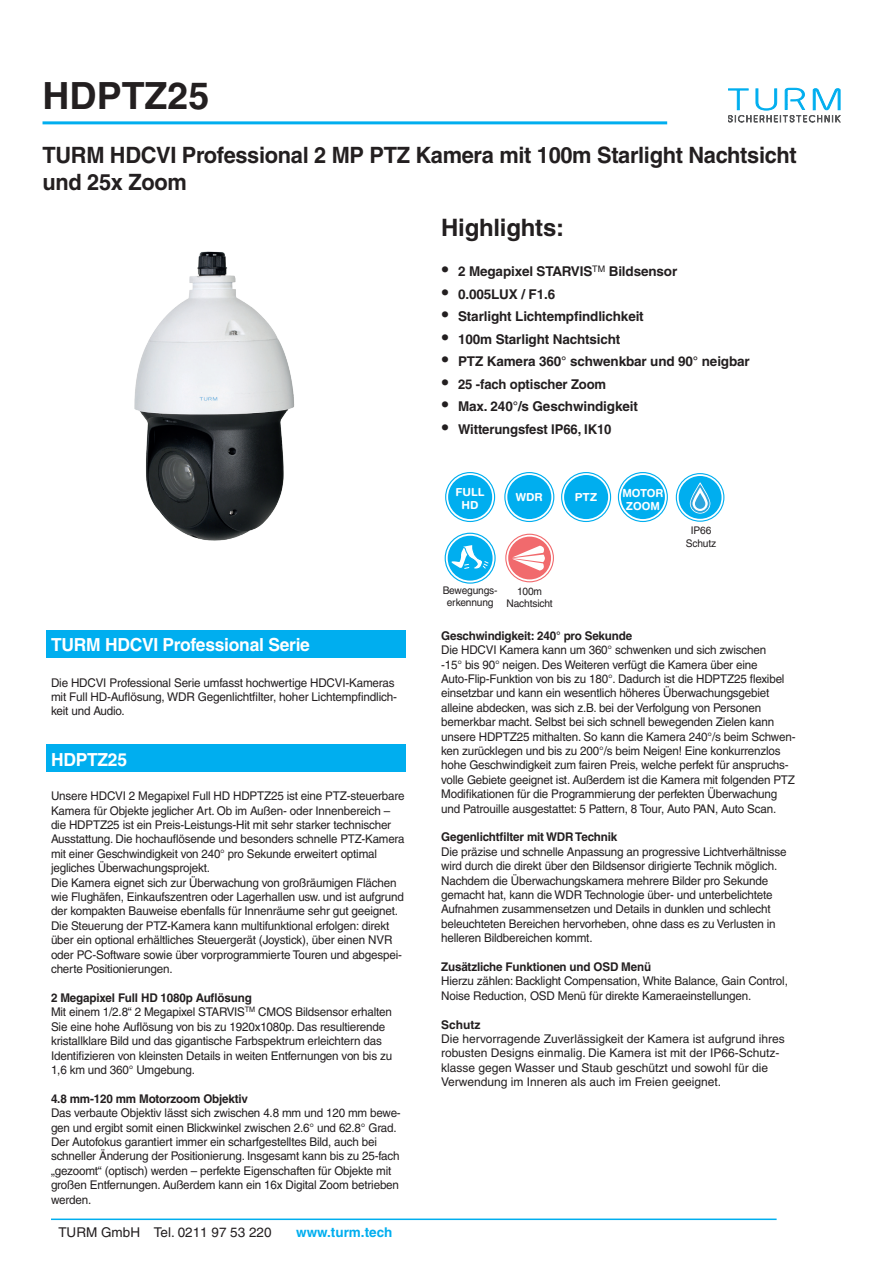
<style>
.page{position:relative;width:893px;height:1263px;background:#fff}
.page>*{position:absolute;margin:0;border:0;box-sizing:border-box;transform-origin:0 0}
.t1{font:700 37.5px "Helvetica";color:#231f20}
.t2{font:700 24px "Helvetica";letter-spacing:-.01em;color:#231f20}
.t3{font:700 22.5px/27px "Helvetica";letter-spacing:-.015em;color:#231f20}
.t4{font:700 18px "Helvetica";letter-spacing:-.015em;color:#fff}
.t5{font:700 13.5px "Helvetica";letter-spacing:-.01em;color:#231f20}
.t6{font:13.5px "Helvetica";color:#231f20}
.t7{font:700 13.5px "Helvetica";color:#00aeef}
.t8{font:12px/14.4px "Helvetica";letter-spacing:-.015em;color:#231f20}
.t9{font:700 12px "Helvetica";letter-spacing:-.015em;color:#231f20}
.t10{font:700 11.1px/13.4px "Helvetica Rounded";color:#fff;text-align:center}
.t11{font:700 11.1px/13.4px "Helvetica Rounded";color:#fff;text-align:center;scale:.96 1}
.t12{font:10.5px/12.6px "Helvetica";letter-spacing:-.015em;color:#231f20;text-align:center}
.s1{font-family:"Myriad Pro";font-weight:600;font-size:25.5px}
.s2{font-weight:700}
</style>
<div class="page">
<svg style="left:728px;top:87px;width:113px;height:35px"></svg>
<hr style="left:43px;top:121px;width:624px;height:3px;background:#00aeef">
<div style="left:448px;top:475px;width:44px;height:44px;background:#00aeef;border-radius:50%"></div>
<div style="left:445px;top:472px;width:50px;height:50px;border:1px solid #00aeef;border-radius:50%"></div>
<div style="left:507px;top:475px;width:44px;height:44px;background:#00aeef;border-radius:50%"></div>
<div style="left:504px;top:472px;width:50px;height:50px;border:1px solid #00aeef;border-radius:50%"></div>
<div style="left:564px;top:475px;width:44px;height:44px;background:#00aeef;border-radius:50%"></div>
<div style="left:561px;top:472px;width:50px;height:50px;border:1px solid #00aeef;border-radius:50%"></div>
<div style="left:621px;top:475px;width:44px;height:44px;background:#00aeef;border-radius:50%"></div>
<div style="left:618px;top:472px;width:50px;height:50px;border:1px solid #00aeef;border-radius:50%"></div>
<div style="left:679px;top:476px;width:42px;height:43px;background:#00aeef;border-radius:50%"></div>
<svg style="left:690px;top:482px;width:20px;height:32px"></svg>
<div style="left:691px;top:485px;width:19px;height:28px;border:2px solid #2da5dd;border-radius:9px"></div>
<svg style="left:695px;top:493px;width:10px;height:16px"></svg>
<div style="left:676px;top:473px;width:48px;height:49px;border:1px solid #00aeef;border-radius:50%"></div>
<hr style="left:51px;top:1218px;width:726px;height:2px;background:#00aeef">
<div style="left:448px;top:536px;width:45px;height:45px;background:#00aeef;border-radius:50%"></div>
<div style="left:445px;top:533px;width:51px;height:51px;border:1px solid #00aeef;border-radius:50%"></div>
<svg style="left:452px;top:545px;width:37px;height:24px"></svg>
<div style="left:46px;top:630px;width:359px;height:28px;background:#00aeef"></div>
<div style="left:46px;top:744px;width:359px;height:28px;background:#00aeef"></div>
<img style="left:134px;top:251px;width:161px;height:290px">
<div style="left:508px;top:537px;width:43px;height:42px;background:#f16a6d;border-radius:50%"></div>
<div style="left:505px;top:534px;width:49px;height:48px;border:1px solid #f16a6d;border-radius:50%"></div>
<svg style="left:512px;top:546px;width:35px;height:25px"></svg>
<h1 class="t1" style="left:43px;top:73px;width:168px">HDPTZ25</h1>
<h3 class="t3" style="left:43px;top:141px;width:756px">TURM HDCVI Professional 2 MP PTZ Kamera mit 100m Starlight Nachtsicht und 25x Zoom</h3>
<h2 class="t2" style="left:441px;top:213px;width:124px">Highlights:</h2>
<p class="t5" style="left:441px;top:263px;width:238px"><span class="s1">•</span> 2 Megapixel STARVIS<sup>TM</sup> Bildsensor</p>
<p class="t5" style="left:441px;top:286px;width:116px"><span class="s1">•</span> 0.005LUX / F1.6</p>
<p class="t5" style="left:441px;top:308px;width:204px"><span class="s1">•</span> Starlight Lichtempfindlichkeit</p>
<p class="t5" style="left:441px;top:331px;width:181px"><span class="s1">•</span> 100m Starlight Nachtsicht</p>
<p class="t5" style="left:441px;top:353px;width:310px"><span class="s1">•</span> PTZ Kamera 360° schwenkbar und 90° neigbar</p>
<p class="t5" style="left:441px;top:376px;width:167px"><span class="s1">•</span> 25 -fach optischer Zoom</p>
<p class="t5" style="left:441px;top:398px;width:198px"><span class="s1">•</span> Max. 240°/s Geschwindigkeit</p>
<p class="t5" style="left:441px;top:421px;width:172px"><span class="s1">•</span> Witterungsfest IP66, IK10</p>
<h3 class="t4" style="left:51px;top:633px;width:260px">TURM HDCVI Professional Serie</h3>
<p class="t8" style="left:51px;top:675px;width:348px">Die HDCVI Professional Serie umfasst hochwertige HDCVI-Kameras mit Full HD-Auflösung, WDR Gegenlichtfilter, hoher Lichtempfindlich&shy;keit und Audio.</p>
<h3 class="t4" style="left:51px;top:748px;width:78px">HDPTZ25</h3>
<p class="t8" style="left:51px;top:789px;width:355px">Unsere HDCVI 2 Megapixel Full HD HDPTZ25 ist eine PTZ-steuerbare Kamera für Objekte jeglicher Art. Ob im Außen- oder Innenbereich – die HDPTZ25 ist ein Preis-Leistungs-Hit mit sehr starker technischer Ausstattung. Die hochauflösende und besonders schnelle PTZ-Kamera mit einer Geschwindigkeit von 240° pro Sekunde erweitert optimal jegliches Überwachungsprojekt.<br>Die Kamera eignet sich zur Überwachung von großräumigen Flächen wie Flughäfen, Einkaufszentren oder Lagerhallen usw. und ist aufgrund der kompakten Bauweise ebenfalls für Innenräume sehr gut geeignet.<br>Die Steuerung der PTZ-Kamera kann multifunktional erfolgen: direkt über ein optional erhältliches Steuergerät (Joystick), über einen NVR oder PC-Software sowie über vorprogrammierte Touren und abgespei&shy;cherte Positionierungen.</p>
<p class="t8" style="left:51px;top:990px;width:343px"><span class="s2">2 Megapixel Full HD 1080p Auflösung<br></span>Mit einem 1/2.8“ 2 Megapixel STARVIS<sup>TM</sup> CMOS Bildsensor erhalten Sie eine hohe Auflösung von bis zu 1920x1080p. Das resultierende kristallklare Bild und das gigantische Farbspektrum erleichtern das Identifizieren von kleinsten Details in weiten Entfernungen von bis zu 1,6 km und 360° Umgebung.</p>
<p class="t9" style="left:51px;top:1091px;width:199px">4.8 mm-120 mm Motorzoom Objektiv</p>
<p class="t8" style="left:51px;top:1106px;width:351px">Das verbaute Objektiv lässt sich zwischen 4.8 mm und 120 mm bewe&shy;gen und ergibt somit einen Blickwinkel zwischen 2.6° und 62.8° Grad.<br>Der Autofokus garantiert immer ein scharfgestelltes Bild, auch bei schneller Änderung der Positionierung. Insgesamt kann bis zu 25-fach „gezoomt“ (optisch) werden – perfekte Eigenschaften für Objekte mit großen Entfernungen. Außerdem kann ein 16x Digital Zoom betrieben werden.</p>
<p class="t6" style="left:58px;top:1225px;width:215px">TURM GmbH Tel. 0211 97 53 220</p>
<p class="t7" style="left:296px;top:1224px;width:98px">www.turm.tech</p>
<p class="t10" style="left:456px;top:485px;width:31px">FULL<br>HD</p>
<p class="t10" style="left:516px;top:490px;width:28px">WDR</p>
<p class="t10" style="left:575px;top:490px;width:24px">PTZ</p>
<p class="t11" style="left:622px;top:486px;width:44px">MOTOR<br>ZOOM</p>
<p class="t12" style="left:443px;top:584px;width:56px">Bewegungs&shy;erkennung</p>
<p class="t12" style="left:507px;top:584px;width:48px">100m<br>Nachtsicht</p>
<p class="t12" style="left:686px;top:524px;width:32px">IP66<br>Schutz</p>
<p class="t9" style="left:441px;top:628px;width:193px">Geschwindigkeit: 240° pro Sekunde</p>
<p class="t8" style="left:441px;top:643px;width:356px">Die HDCVI Kamera kann um 360° schwenken und sich zwischen<br>-15° bis 90° neigen. Des Weiteren verfügt die Kamera über eine Auto-Flip-Funktion von bis zu 180°. Dadurch ist die HDPTZ25 flexibel einsetzbar und kann ein wesentlich höheres Überwachungsgebiet alleine abdecken, was sich z.B. bei der Verfolgung von Personen bemerkbar macht. Selbst bei sich schnell bewegenden Zielen kann unsere HDPTZ25 mithalten. So kann die Kamera 240°/s beim Schwen&shy;ken zurücklegen und bis zu 200°/s beim Neigen! Eine konkurrenzlos hohe Geschwindigkeit zum fairen Preis, welche perfekt für anspruchs&shy;volle Gebiete geeignet ist. Außerdem ist die Kamera mit folgenden PTZ Modifikationen für die Programmierung der perfekten Überwachung und Patrouille ausgestattet: 5 Pattern, 8 Tour, Auto PAN, Auto Scan.</p>
<p class="t9" style="left:441px;top:830px;width:178px">Gegenlichtfilter mit WDR Technik</p>
<p class="t8" style="left:441px;top:844px;width:347px">Die präzise und schnelle Anpassung an progressive Lichtverhältnisse wird durch die direkt über den Bildsensor dirigierte Technik möglich.<br>Nachdem die Überwachungskamera mehrere Bilder pro Sekunde gemacht hat, kann die WDR Technologie über- und unterbelichtete Aufnahmen zusammensetzen und Details in dunklen und schlecht beleuchteten Bereichen hervorheben, ohne dass es zu Verlusten in helleren Bildbereichen kommt.</p>
<p class="t9" style="left:441px;top:959px;width:211px">Zusätzliche Funktionen und OSD Menü</p>
<p class="t8" style="left:441px;top:974px;width:348px">Hierzu zählen: Backlight Compensation, White Balance, Gain Control,<br>Noise Reduction, OSD Menü für direkte Kameraeinstellungen.</p>
<p class="t9" style="left:441px;top:1017px;width:41px">Schutz</p>
<p class="t8" style="left:441px;top:1031px;width:345px">Die hervorragende Zuverlässigkeit der Kamera ist aufgrund ihres robusten Designs einmalig. Die Kamera ist mit der IP66-Schutz&shy;klasse gegen Wasser und Staub geschützt und sowohl für die Verwendung im Inneren als auch im Freien geeignet.</p>
</div>
